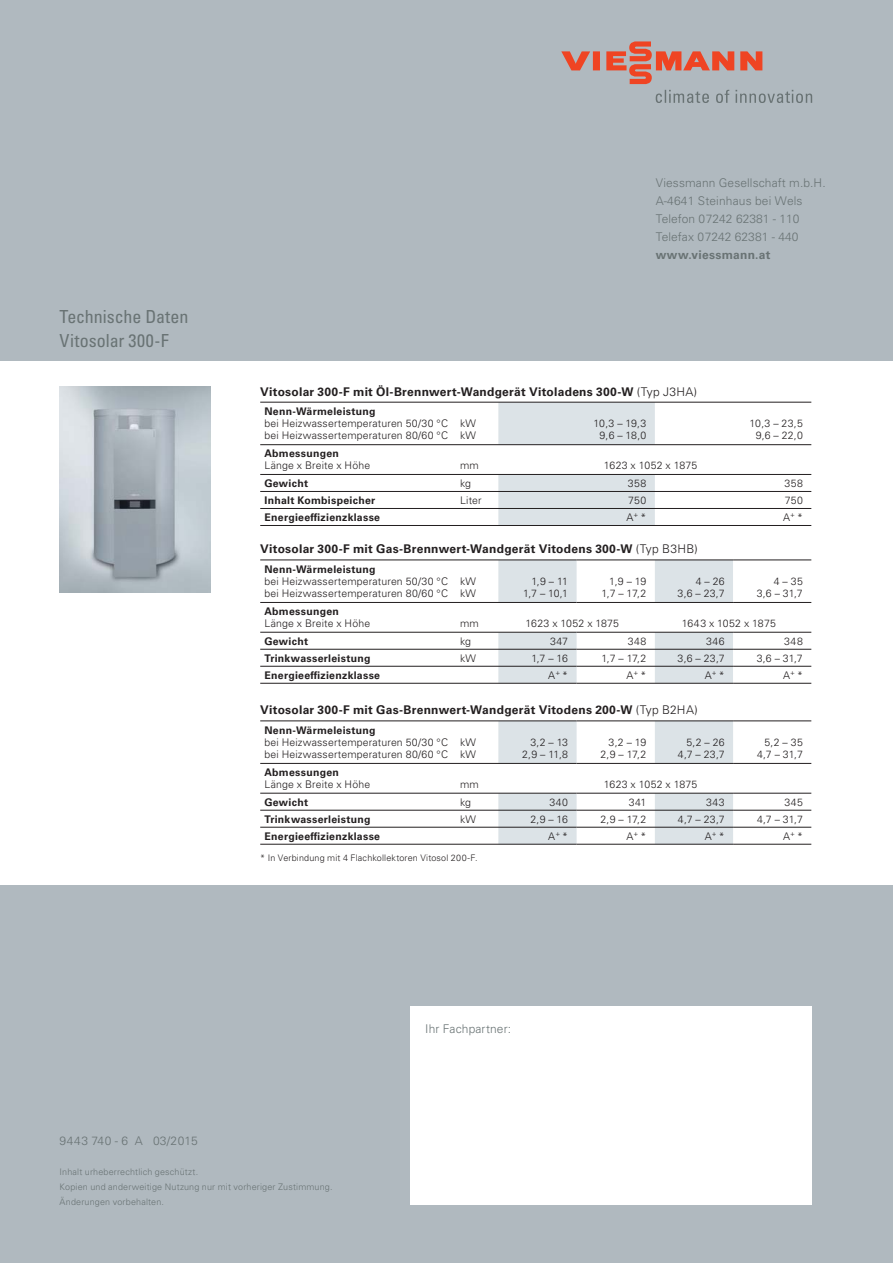
<style>
.page{position:relative;width:893px;height:1263px;background:#b0b9bf}
.page>*{position:absolute;margin:0;border:0;box-sizing:border-box;transform-origin:0 0}
.t1{font:condensed 18px/24px "Univers LTCYR 57";color:#697374}
.t2{font:700 12px "Univers LTCYR 65";letter-spacing:.02em;color:#231f20}
.t3{font:300 12px/18px "Univers LTCYR 45";letter-spacing:.01em;color:#697374}
.t4{font:300 12px "Univers LTCYR 45";letter-spacing:.04em;color:#697374}
.t5{font:700 12px "Univers LTCYR 65";letter-spacing:.025em;color:#697374}
.t6{font:300 10.5px/12px "Univers LTCYR 45";letter-spacing:.015em;color:#231f20;text-align:right}
.t7{font:700 10.5px "Univers LTCYR 65";letter-spacing:.025em;color:#231f20}
.t8{font:300 9px/15px "Univers LTCYR 45";letter-spacing:.02em;color:#697374}
.t9{font:300 9px "Univers LTCYR 45";letter-spacing:.02em;color:#231f20}
.s1{font-family:"Univers LTCYR 45";font-weight:300}
</style>
<div class="page">
<div style="left:0;top:361px;width:893px;height:523px;background:#fff"></div>
<img style="left:60px;top:387px;width:150px;height:206px">
<div style="left:411px;top:1007px;width:401px;height:198px;background:#fff"></div>
<svg style="left:656px;top:90px;width:156px;height:13px"></svg>
<svg style="left:561px;top:41px;width:201px;height:43px"></svg>
<svg style="left:456px;top:403px;width:355px;height:122px"></svg>
<hr style="left:260px;top:402px;width:551px;height:1px;background:#231f20">
<hr style="left:260px;top:444px;width:551px;height:1px;background:#231f20">
<hr style="left:260px;top:474px;width:551px;height:1px;background:#231f20">
<hr style="left:260px;top:491px;width:551px;height:1px;background:#231f20">
<hr style="left:260px;top:508px;width:551px;height:1px;background:#231f20">
<hr style="left:260px;top:525px;width:551px;height:1px;background:#231f20">
<svg style="left:456px;top:560px;width:355px;height:123px"></svg>
<div style="left:655px;top:602px;width:156px;height:30px;background:#fff"></div>
<hr style="left:260px;top:559px;width:317px;height:1px;background:#231f20">
<hr style="left:577px;top:559px;width:156px;height:1px;background:#231f20">
<hr style="left:733px;top:559px;width:78px;height:1px;background:#231f20">
<hr style="left:260px;top:602px;width:317px;height:1px;background:#231f20">
<hr style="left:577px;top:602px;width:156px;height:1px;background:#231f20">
<hr style="left:733px;top:602px;width:78px;height:1px;background:#231f20">
<hr style="left:260px;top:632px;width:317px;height:1px;background:#231f20">
<hr style="left:577px;top:632px;width:156px;height:1px;background:#231f20">
<hr style="left:733px;top:632px;width:78px;height:1px;background:#231f20">
<hr style="left:260px;top:649px;width:317px;height:1px;background:#231f20">
<hr style="left:577px;top:649px;width:156px;height:1px;background:#231f20">
<hr style="left:733px;top:649px;width:78px;height:1px;background:#231f20">
<hr style="left:260px;top:666px;width:317px;height:1px;background:#231f20">
<hr style="left:577px;top:666px;width:156px;height:1px;background:#231f20">
<hr style="left:733px;top:666px;width:78px;height:1px;background:#231f20">
<hr style="left:260px;top:683px;width:317px;height:1px;background:#231f20">
<hr style="left:577px;top:683px;width:156px;height:1px;background:#231f20">
<hr style="left:733px;top:683px;width:78px;height:1px;background:#231f20">
<svg style="left:456px;top:721px;width:355px;height:123px"></svg>
<hr style="left:260px;top:720px;width:317px;height:1px;background:#231f20">
<hr style="left:577px;top:720px;width:156px;height:1px;background:#231f20">
<hr style="left:733px;top:720px;width:78px;height:1px;background:#231f20">
<hr style="left:260px;top:763px;width:317px;height:1px;background:#231f20">
<hr style="left:577px;top:763px;width:156px;height:1px;background:#231f20">
<hr style="left:733px;top:763px;width:78px;height:1px;background:#231f20">
<hr style="left:260px;top:793px;width:317px;height:1px;background:#231f20">
<hr style="left:577px;top:793px;width:156px;height:1px;background:#231f20">
<hr style="left:733px;top:793px;width:78px;height:1px;background:#231f20">
<hr style="left:260px;top:810px;width:317px;height:1px;background:#231f20">
<hr style="left:577px;top:810px;width:156px;height:1px;background:#231f20">
<hr style="left:733px;top:810px;width:78px;height:1px;background:#231f20">
<hr style="left:260px;top:827px;width:317px;height:1px;background:#231f20">
<hr style="left:577px;top:827px;width:156px;height:1px;background:#231f20">
<hr style="left:733px;top:827px;width:78px;height:1px;background:#231f20">
<hr style="left:260px;top:844px;width:317px;height:1px;background:#231f20">
<hr style="left:577px;top:844px;width:156px;height:1px;background:#231f20">
<hr style="left:733px;top:844px;width:78px;height:1px;background:#231f20">
<h1 class="t1" style="left:60px;top:306px;width:130px">Technische Daten<br>Vitosolar 300-F</h1>
<p class="t3" style="left:656px;top:175px;width:172px">Viessmann Gesellschaft m.b.H.<br>A-4641 Steinhaus bei Wels<br>Telefon 07242 62381 - 110<br>Telefax 07242 62381 - 440</p>
<p class="t5" style="left:656px;top:251px;width:116px">www.viessmann.at</p>
<p class="t2" style="left:260px;top:387px;width:439px">Vitosolar 300-F mit Öl-Brennwert-Wandgerät Vitoladens 300-W <span class="s1">(Typ J3HA)</span></p>
<p class="t7" style="left:264px;top:408px;width:113px">Nenn-Wärmeleistung</p>
<p class="t6" style="left:264px;top:419px;width:185px;text-align:left">bei Heizwassertemperaturen 50/30 °C bei Heizwassertemperaturen 80/60 °C</p>
<p class="t6" style="left:460px;top:419px;width:18px;text-align:left">kW kW</p>
<p class="t6" style="left:594px;top:419px;width:54px;text-align:center">10,3 – 19,3<br>9,6 – 18,0</p>
<p class="t6" style="left:750px;top:419px;width:55px;text-align:center">10,3 – 23,5<br>9,6 – 22,0</p>
<p class="t7" style="left:264px;top:450px;width:76px">Abmessungen</p>
<p class="t6" style="left:264px;top:461px;width:107px">Länge x Breite x Höhe</p>
<p class="t6" style="left:460px;top:461px;width:20px">mm</p>
<p class="t6" style="left:604px;top:461px;width:95px">1623 x 1052 x 1875</p>
<p class="t7" style="left:264px;top:479px;width:45px">Gewicht</p>
<p class="t6" style="left:460px;top:478px;width:12px">kg</p>
<p class="t6" style="left:628px;top:478px;width:20px">358</p>
<p class="t6" style="left:784px;top:478px;width:20px">358</p>
<p class="t7" style="left:264px;top:496px;width:112px">Inhalt Kombispeicher</p>
<p class="t6" style="left:460px;top:495px;width:23px">Liter</p>
<p class="t6" style="left:628px;top:495px;width:20px">750</p>
<p class="t6" style="left:785px;top:495px;width:20px">750</p>
<p class="t7" style="left:264px;top:513px;width:117px">Energieeffizienzklasse</p>
<p class="t6" style="left:626px;top:512px;width:21px">A<sup>+</sup> *</p>
<p class="t6" style="left:783px;top:512px;width:21px">A<sup>+</sup> *</p>
<p class="t2" style="left:260px;top:545px;width:439px">Vitosolar 300-F mit Gas-Brennwert-Wandgerät Vitodens 300-W <span class="s1">(Typ B3HB)</span></p>
<p class="t7" style="left:264px;top:566px;width:113px">Nenn-Wärmeleistung</p>
<p class="t6" style="left:264px;top:576px;width:185px;text-align:left">bei Heizwassertemperaturen 50/30 °C bei Heizwassertemperaturen 80/60 °C</p>
<p class="t6" style="left:460px;top:576px;width:18px;text-align:left">kW kW</p>
<p class="t6" style="left:523px;top:576px;width:47px">1,9 – 11<br>1,7 – 10,1</p>
<p class="t6" style="left:601px;top:576px;width:46px">1,9 – 19<br>1,7 – 17,2</p>
<p class="t6" style="left:678px;top:576px;width:49px">4 – 26<br>3,6 – 23,7</p>
<p class="t6" style="left:757px;top:576px;width:48px">4 – 35<br>3,6 – 31,7</p>
<p class="t7" style="left:264px;top:608px;width:76px">Abmessungen</p>
<p class="t6" style="left:264px;top:619px;width:107px">Länge x Breite x Höhe</p>
<p class="t6" style="left:460px;top:619px;width:20px">mm</p>
<p class="t6" style="left:526px;top:619px;width:95px">1623 x 1052 x 1875</p>
<p class="t6" style="left:682px;top:619px;width:96px">1643 x 1052 x 1875</p>
<p class="t7" style="left:264px;top:637px;width:45px">Gewicht</p>
<p class="t6" style="left:460px;top:636px;width:12px">kg</p>
<p class="t6" style="left:550px;top:636px;width:20px">347</p>
<p class="t6" style="left:628px;top:636px;width:20px">348</p>
<p class="t6" style="left:706px;top:636px;width:20px">346</p>
<p class="t6" style="left:784px;top:636px;width:20px">348</p>
<p class="t7" style="left:264px;top:654px;width:108px">Trinkwasserleistung</p>
<p class="t6" style="left:460px;top:653px;width:18px">kW</p>
<p class="t6" style="left:531px;top:653px;width:38px">1,7 – 16</p>
<p class="t6" style="left:601px;top:653px;width:46px">1,7 – 17,2</p>
<p class="t6" style="left:678px;top:653px;width:49px">3,6 – 23,7</p>
<p class="t6" style="left:757px;top:653px;width:48px">3,6 – 31,7</p>
<p class="t7" style="left:264px;top:671px;width:117px">Energieeffizienzklasse</p>
<p class="t6" style="left:548px;top:670px;width:21px">A<sup>+</sup> *</p>
<p class="t6" style="left:626px;top:670px;width:21px">A<sup>+</sup> *</p>
<p class="t6" style="left:705px;top:670px;width:21px">A<sup>+</sup> *</p>
<p class="t6" style="left:783px;top:670px;width:21px">A<sup>+</sup> *</p>
<p class="t2" style="left:260px;top:706px;width:439px">Vitosolar 300-F mit Gas-Brennwert-Wandgerät Vitodens 200-W <span class="s1">(Typ B2HA)</span></p>
<p class="t7" style="left:264px;top:726px;width:113px">Nenn-Wärmeleistung</p>
<p class="t6" style="left:264px;top:737px;width:185px;text-align:left">bei Heizwassertemperaturen 50/30 °C bei Heizwassertemperaturen 80/60 °C</p>
<p class="t6" style="left:460px;top:737px;width:18px;text-align:left">kW kW</p>
<p class="t6" style="left:522px;top:737px;width:47px">3,2 – 13<br>2,9 – 11,8</p>
<p class="t6" style="left:600px;top:737px;width:47px">3,2 – 19<br>2,9 – 17,2</p>
<p class="t6" style="left:678px;top:737px;width:48px">5,2 – 26<br>4,7 – 23,7</p>
<p class="t6" style="left:757px;top:737px;width:47px">5,2 – 35<br>4,7 – 31,7</p>
<p class="t7" style="left:264px;top:769px;width:76px">Abmessungen</p>
<p class="t6" style="left:264px;top:779px;width:107px">Länge x Breite x Höhe</p>
<p class="t6" style="left:460px;top:779px;width:20px">mm</p>
<p class="t6" style="left:604px;top:779px;width:95px">1623 x 1052 x 1875</p>
<p class="t7" style="left:264px;top:798px;width:45px">Gewicht</p>
<p class="t6" style="left:460px;top:797px;width:12px">kg</p>
<p class="t6" style="left:550px;top:797px;width:20px">340</p>
<p class="t6" style="left:629px;top:797px;width:19px">341</p>
<p class="t6" style="left:706px;top:797px;width:20px">343</p>
<p class="t6" style="left:784px;top:797px;width:20px">345</p>
<p class="t7" style="left:264px;top:815px;width:108px">Trinkwasserleistung</p>
<p class="t6" style="left:460px;top:814px;width:18px">kW</p>
<p class="t6" style="left:530px;top:814px;width:39px">2,9 – 16</p>
<p class="t6" style="left:600px;top:814px;width:47px">2,9 – 17,2</p>
<p class="t6" style="left:678px;top:814px;width:48px">4,7 – 23,7</p>
<p class="t6" style="left:757px;top:814px;width:47px">4,7 – 31,7</p>
<p class="t7" style="left:264px;top:832px;width:117px">Energieeffizienzklasse</p>
<p class="t6" style="left:548px;top:831px;width:21px">A<sup>+</sup> *</p>
<p class="t6" style="left:626px;top:831px;width:21px">A<sup>+</sup> *</p>
<p class="t6" style="left:705px;top:831px;width:21px">A<sup>+</sup> *</p>
<p class="t6" style="left:783px;top:831px;width:21px">A<sup>+</sup> *</p>
<p class="t9" style="left:260px;top:854px;width:219px">* In Verbindung mit 4 Flachkollektoren Vitosol 200-F.</p>
<p class="t3" style="left:425px;top:1021px;width:87px">Ihr Fachpartner:</p>
<p class="t4" style="left:60px;top:1136px;width:140px">9443 740 - 6 A 03/2015</p>
<p class="t8" style="left:60px;top:1165px;width:275px">Inhalt urheberrechtlich geschützt.<br>Kopien und anderweitige Nutzung nur mit vorheriger Zustimmung.<br>Änderungen vorbehalten.</p>
</div>
